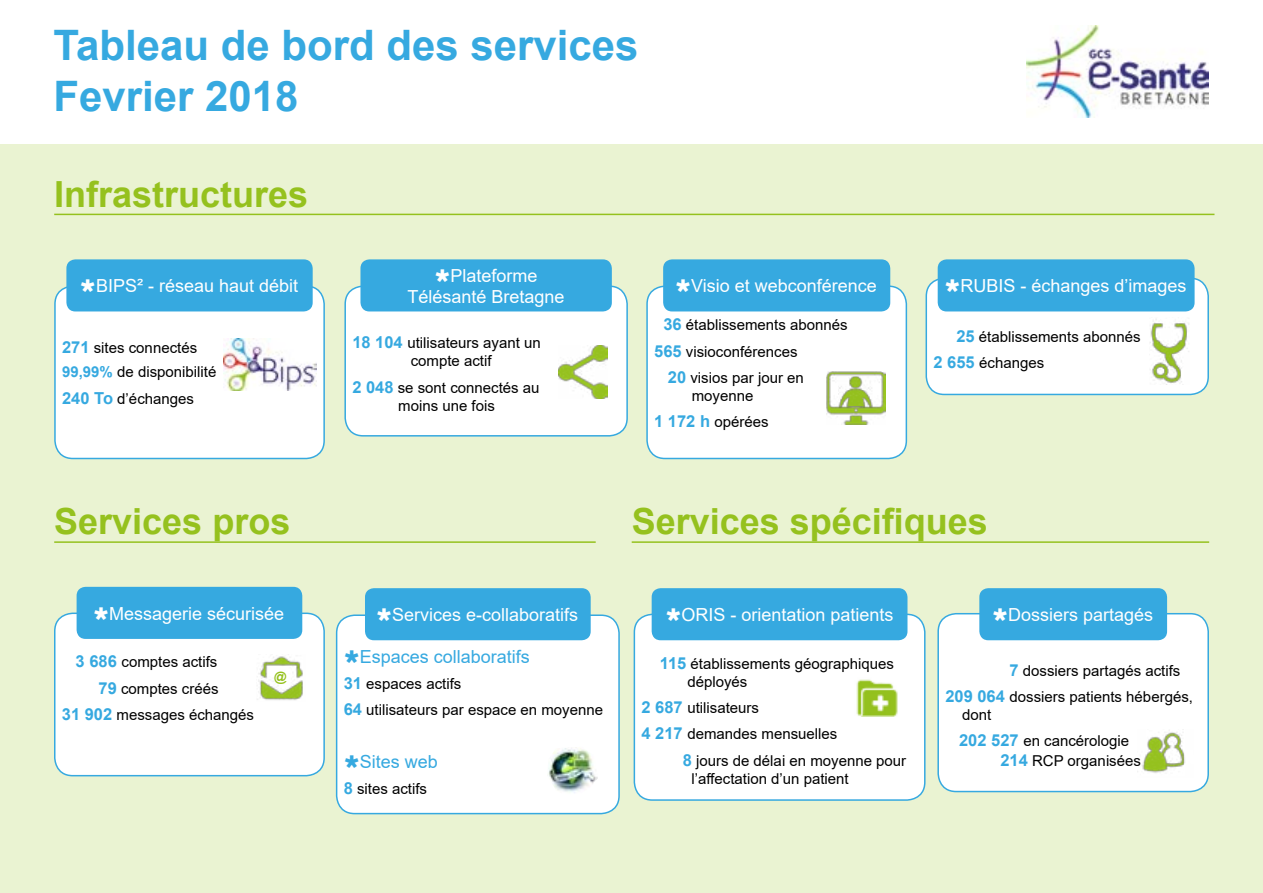
<style>
.page{position:relative;width:1263px;height:893px;background:#fff}
.page>*{position:absolute;margin:0;border:0;box-sizing:border-box;transform-origin:0 0}
.t1{font:700 42px/50.4px "Arial";color:#36a9e0}
.t2{font:700 36px "Arial";color:#95c11e}
.t3{font:18px/21.6px "Arial";color:#fff}
.t4{font:18px "Arial";color:#36a9e0}
.t5{font:15px/26.2px "Arial";color:#000}
.t6{font:700 12.9px "Arial";color:#95c11e}
.s1{font-weight:700;font-size:16.5px;color:#36a9e0}
.s2{font-weight:700;color:#36a9e0}
</style>
<div class="page">
<img style="left:1026px;top:26px;width:183px;height:92px">
<div style="left:0;top:145px;width:1263px;height:748px;background:#eaf3d2"></div>
<hr style="left:54px;top:214px;width:1160px;height:1px;background:#95c11e">
<div style="left:55px;top:286px;width:269px;height:172px;background:#fff;border-radius:18px"></div>
<div style="left:54px;top:285px;width:271px;height:174px;border:2px solid #36a9e0;border-radius:18px"></div>
<div style="left:66px;top:259px;width:247px;height:52px;background:#36a9e0;border-radius:9px"></div>
<img style="left:223px;top:339px;width:94px;height:51px">
<div style="left:926px;top:278px;width:282px;height:116px;background:#fff;border-radius:18px"></div>
<div style="left:925px;top:278px;width:284px;height:117px;border:2px solid #36a9e0;border-radius:18px"></div>
<div style="left:938px;top:259px;width:256px;height:52px;background:#36a9e0;border-radius:9px"></div>
<img style="left:1150px;top:319px;width:39px;height:66px">
<div style="left:647px;top:286px;width:259px;height:172px;background:#fff;border-radius:18px"></div>
<div style="left:646px;top:285px;width:261px;height:174px;border:2px solid #36a9e0;border-radius:18px"></div>
<div style="left:663px;top:259px;width:227px;height:52px;background:#36a9e0;border-radius:9px"></div>
<img style="left:826px;top:371px;width:59px;height:53px">
<div style="left:345px;top:286px;width:282px;height:150px;background:#fff;border-radius:18px"></div>
<div style="left:344px;top:285px;width:284px;height:152px;border:2px solid #36a9e0;border-radius:18px"></div>
<div style="left:360px;top:259px;width:252px;height:52px;background:#36a9e0;border-radius:9px"></div>
<img style="left:558px;top:345px;width:50px;height:54px">
<div style="left:55px;top:613px;width:269px;height:163px;background:#fff;border-radius:18px"></div>
<div style="left:54px;top:613px;width:271px;height:163px;border:2px solid #36a9e0;border-radius:18px"></div>
<div style="left:77px;top:587px;width:225px;height:52px;background:#36a9e0;border-radius:9px"></div>
<img style="left:257px;top:656px;width:46px;height:44px">
<div style="left:337px;top:615px;width:282px;height:199px;background:#fff;border-radius:18px"></div>
<div style="left:336px;top:614px;width:284px;height:200px;border:2px solid #36a9e0;border-radius:18px"></div>
<div style="left:365px;top:588px;width:226px;height:52px;background:#36a9e0;border-radius:9px"></div>
<img style="left:548px;top:747px;width:50px;height:46px">
<hr style="left:54px;top:541px;width:542px;height:2px;background:#95c11e">
<hr style="left:632px;top:541px;width:577px;height:2px;background:#95c11e">
<div style="left:634px;top:614px;width:291px;height:186px;background:#fff;border-radius:18px"></div>
<div style="left:634px;top:614px;width:291px;height:187px;border:2px solid #36a9e0;border-radius:18px"></div>
<div style="left:652px;top:588px;width:255px;height:52px;background:#36a9e0;border-radius:9px"></div>
<img style="left:856px;top:679px;width:42px;height:38px">
<div style="left:938px;top:614px;width:270px;height:177px;background:#fff;border-radius:18px"></div>
<div style="left:937px;top:613px;width:272px;height:179px;border:2px solid #36a9e0;border-radius:18px"></div>
<div style="left:979px;top:588px;width:188px;height:52px;background:#36a9e0;border-radius:9px"></div>
<img style="left:1137px;top:732px;width:48px;height:41px">
<h1 class="t1" style="left:53px;top:21px;width:587px">Tableau de bord des services<br>Fevrier 2018</h1>
<h2 class="t2" style="left:54px;top:169px;width:256px">Infrastructures</h2>
<p class="t3" style="left:96px;top:275px;width:204px">BIPS² - réseau haut débit</p>
<p class="t5" style="left:62px;top:336px;width:156px;line-height:24.3px"><span class="s1">271</span> sites connectés<br><span class="s2">99,99%</span> de disponibilité</p>
<p class="t5" style="left:62px;top:385px;width:133px"><span class="s1">240 To</span> d’échanges</p>
<p class="t3" style="left:408px;top:264px;width:159px;text-indent:43px">Plateforme<br>Télésanté Bretagne</p>
<p class="t5" style="left:411px;top:334px;width:132px;line-height:18px;text-indent:-58px"><span class="s1">18 104</span> utilisateurs ayant un compte actif</p>
<p class="t5" style="left:352px;top:378px;width:189px;line-height:18px;text-align:center"><span class="s1">2 048</span> se sont connectés au moins une fois</p>
<p class="t3" style="left:691px;top:275px;width:187px">Visio et webconférence</p>
<p class="t5" style="left:663px;top:312px;width:186px"><span class="s1">36</span> établissements abonnés</p>
<p class="t5" style="left:654px;top:338px;width:145px"><span class="s1">565</span> visioconférences</p>
<p class="t5" style="left:668px;top:364px;width:137px"><span class="s1">20</span> visios par jour en</p>
<p class="t5" style="left:654px;top:382px;width:116px;text-indent:38px">moyenne<br><span class="s1">1 172 h</span> opérées</p>
<p class="t3" style="left:960px;top:275px;width:228px">RUBIS - échanges d’images</p>
<p class="t5" style="left:933px;top:323px;width:209px;text-indent:23px"><span class="s1">25</span> établissements abonnés<br><span class="s1">2 655</span> échanges</p>
<h2 class="t2" style="left:54px;top:496px;width:238px">Services pros</h2>
<h2 class="t2" style="left:632px;top:496px;width:358px">Services spécifiques</h2>
<p class="t3" style="left:109px;top:603px;width:177px">Messagerie sécurisée</p>
<p class="t3" style="left:392px;top:604px;width:188px">Services e-collaboratifs</p>
<p class="t3" style="left:681px;top:604px;width:214px">ORIS - orientation patients</p>
<p class="t3" style="left:1008px;top:604px;width:147px">Dossiers partagés</p>
<p class="t5" style="left:76px;top:649px;width:143px"><span class="s1">3 686</span> comptes actifs</p>
<p class="t5" style="left:99px;top:675px;width:122px"><span class="s1">79</span> comptes créés</p>
<p class="t5" style="left:62px;top:702px;width:194px"><span class="s1">31 902</span> messages échangés</p>
<p class="t6" style="left:274px;top:667px;width:14px">@</p>
<p class="t4" style="left:360px;top:644px;width:172px">Espaces collaboratifs</p>
<p class="t5" style="left:344px;top:670px;width:261px"><span class="s1">31</span> espaces actifs<br><span class="s1">64</span> utilisateurs par espace en moyenne</p>
<p class="t4" style="left:360px;top:749px;width:80px">Sites web</p>
<p class="t5" style="left:344px;top:775px;width:85px"><span class="s1">8</span> sites actifs</p>
<p class="t5" style="left:687px;top:655px;width:208px;line-height:18px;text-indent:-28px"><span class="s1">115</span> établissements géographiques déployés</p>
<p class="t5" style="left:641px;top:695px;width:119px"><span class="s1">2 687</span> utilisateurs</p>
<p class="t5" style="left:641px;top:721px;width:197px"><span class="s1">4 217</span> demandes mensuelles</p>
<p class="t5" style="left:683px;top:747px;width:225px"><span class="s1">8</span> jours de délai en moyenne pour</p>
<p class="t5" style="left:691px;top:765px;width:159px">l’affectation d’un patient</p>
<p class="t5" style="left:945px;top:658px;width:249px;text-indent:64px"><span class="s1">7</span> dossiers partagés actifs<br><span class="s1">209 064</span> dossiers patients hébergés,</p>
<p class="t5" style="left:959px;top:702px;width:172px">dont<br><span class="s1">202 527</span> en cancérologie</p>
<p class="t5" style="left:1000px;top:748px;width:142px"><span class="s1">214</span> RCP organisées</p>
</div>
